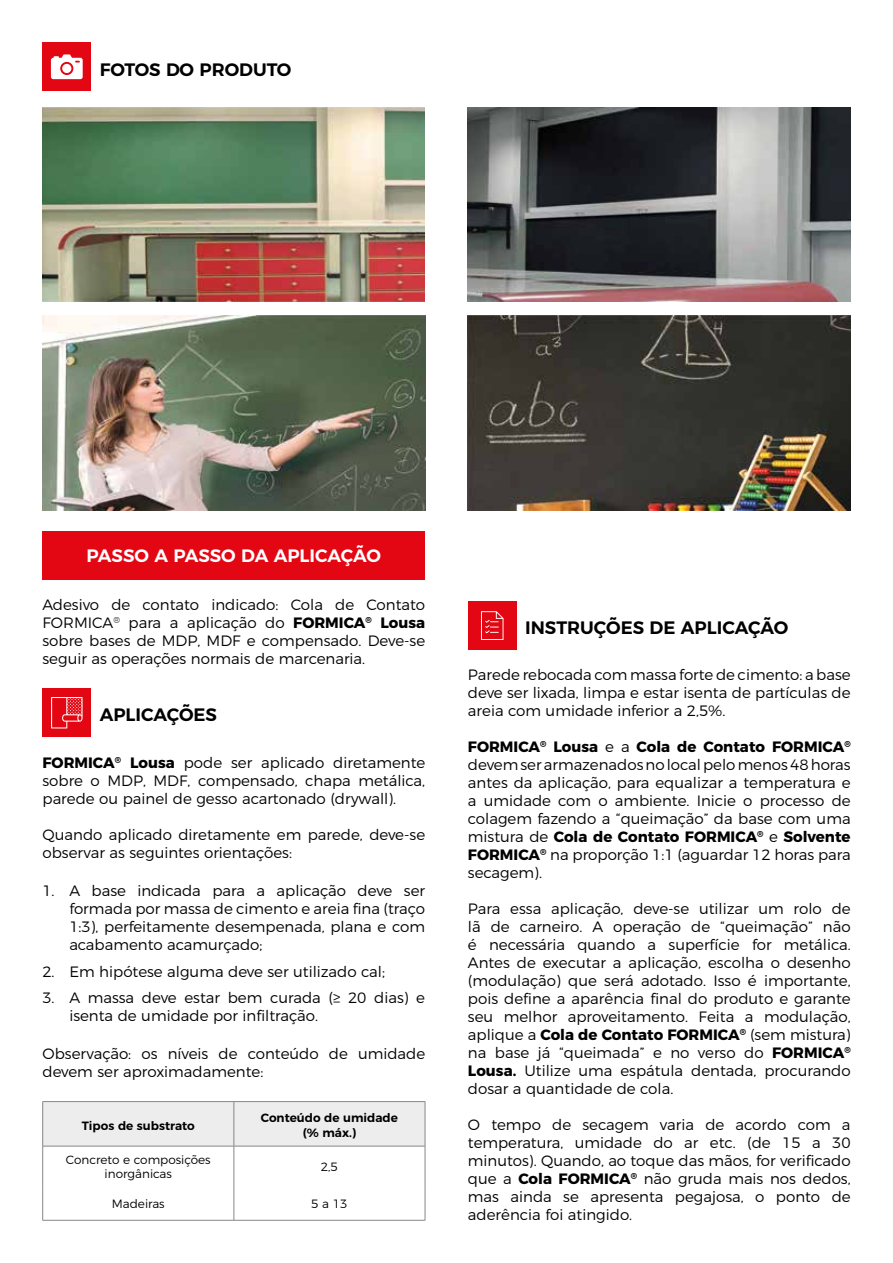
<style>
.page{position:relative;width:893px;height:1263px;background:#fff}
.page>*{position:absolute;margin:0;border:0;box-sizing:border-box;transform-origin:0 0}
.t1{font:600 18px "Montserrat";color:#000}
.t2{font:600 18px "Montserrat";letter-spacing:-.005em;color:#fff}
.t3{font:300 15px/18px "Montserrat";color:#000;text-align:justify}
.t4{font:300 12px/14.4px "Montserrat";color:#000;text-align:center}
.t5{font:600 12px/14.4px "Montserrat";color:#000;text-align:center}
.s1{font-weight:700}
</style>
<div class="page">
<div style="left:43px;top:43px;width:48px;height:48px;background:#e30613"></div>
<svg style="left:51px;top:54px;width:32px;height:25px"></svg>
<div style="left:62px;top:64px;width:9px;height:9px;background:#fff;border-radius:50%"></div>
<img style="left:42px;top:107px;width:383px;height:195px">
<img style="left:468px;top:107px;width:382px;height:195px">
<img style="left:43px;top:316px;width:382px;height:194px">
<img style="left:468px;top:316px;width:383px;height:194px">
<div style="left:42px;top:531px;width:383px;height:48px;background:#e30613"></div>
<div style="left:43px;top:1102px;width:382px;height:44px;background:#ededed"></div>
<hr style="left:43px;top:1101px;width:191px;height:1px;background:#878787">
<hr style="left:42px;top:1102px;width:1px;height:44px;background:#878787">
<hr style="left:234px;top:1101px;width:191px;height:1px;background:#878787">
<hr style="left:234px;top:1102px;width:1px;height:44px;background:#878787">
<hr style="left:425px;top:1102px;width:1px;height:44px;background:#878787">
<hr style="left:42px;top:1146px;width:1px;height:38px;background:#878787">
<hr style="left:234px;top:1146px;width:1px;height:38px;background:#878787">
<hr style="left:425px;top:1146px;width:1px;height:38px;background:#878787">
<hr style="left:42px;top:1184px;width:1px;height:36px;background:#878787">
<hr style="left:234px;top:1184px;width:1px;height:36px;background:#878787">
<hr style="left:425px;top:1184px;width:1px;height:36px;background:#878787">
<hr style="left:43px;top:1220px;width:191px;height:1px;background:#878787">
<hr style="left:234px;top:1220px;width:191px;height:1px;background:#878787">
<hr style="left:43px;top:1146px;width:191px;height:1px;background:#878787">
<hr style="left:234px;top:1146px;width:191px;height:1px;background:#878787">
<div style="left:468px;top:601px;width:48px;height:49px;background:#e30613"></div>
<svg style="left:481px;top:611px;width:22px;height:29px"></svg>
<div style="left:43px;top:688px;width:48px;height:49px;background:#e30613"></div>
<svg style="left:51px;top:697px;width:32px;height:31px"></svg>
<p class="t1" style="left:100px;top:54px;width:193px">FOTOS DO PRODUTO</p>
<p class="t2" style="left:87px;top:541px;width:296px">PASSO A PASSO DA APLICAÇÃO</p>
<p class="t3" style="left:43px;top:594px;width:384px">Adesivo de contato indicado: Cola de Contato FORMICA<sup>®</sup> para a aplicação do <span class="s1">FORMICA</span><sup>®</sup> <span class="s1">Lousa </span>sobre bases de MDP, MDF e compensado. Deve-se seguir as operações normais de marcenaria.</p>
<p class="t1" style="left:100px;top:700px;width:119px">APLICAÇÕES</p>
<p class="t3" style="left:43px;top:752px;width:384px"><span class="s1">FORMICA</span><sup>®</sup> <span class="s1">Lousa</span> pode ser aplicado diretamente sobre o MDP, MDF, compensado, chapa metálica, parede ou painel de gesso acartonado (drywall).</p>
<p class="t3" style="left:43px;top:824px;width:384px">Quando aplicado diretamente em parede, deve-se observar as seguintes orientações:</p>
<p class="t3" style="left:69px;top:880px;width:357px;text-indent:-27px">1. A base indicada para a aplicação deve ser formada por massa de cimento e areia fina (traço 1:3), perfeitamente desempenada, plana e com acabamento acamurçado;</p>
<p class="t3" style="left:42px;top:961px;width:344px">2. Em hipótese alguma deve ser utilizado cal;</p>
<p class="t3" style="left:69px;top:987px;width:357px;text-indent:-27px">3. A massa deve estar bem curada (≥ 20 dias) e isenta de umidade por infiltração.</p>
<p class="t3" style="left:43px;top:1044px;width:384px">Observação: os níveis de conteúdo de umidade devem ser aproximadamente:</p>
<p class="t5" style="left:82px;top:1117px;width:115px">Tipos de substrato</p>
<p class="t5" style="left:261px;top:1110px;width:139px">Conteúdo de umidade (% máx.)</p>
<p class="t4" style="left:66px;top:1151px;width:146px">Concreto e composições inorgânicas</p>
<p class="t4" style="left:321px;top:1158px;width:19px">2,5</p>
<p class="t4" style="left:112px;top:1195px;width:54px">Madeiras</p>
<p class="t4" style="left:311px;top:1195px;width:38px">5 a 13</p>
<p class="t1" style="left:525px;top:613px;width:265px">INSTRUÇÕES DE APLICAÇÃO</p>
<p class="t3" style="left:468px;top:665px;width:384px">Parede rebocada com massa forte de cimento: a base deve ser lixada, limpa e estar isenta de partículas de areia com umidade inferior a 2,5%.</p>
<p class="t3" style="left:468px;top:737px;width:384px"><span class="s1">FORMICA</span><sup>®</sup> <span class="s1">Lousa</span> e a <span class="s1">Cola de Contato FORMICA</span><sup>® </sup>devem ser armazenados no local pelo menos 48 horas antes da aplicação, para equalizar a temperatura e a umidade com o ambiente. Inicie o processo de colagem fazendo a “queimação” da base com uma mistura de <span class="s1">Cola de Contato FORMICA</span><sup>®</sup> e <span class="s1">Solvente FORMICA</span><sup>®</sup> na proporção 1:1 (aguardar 12 horas para secagem).</p>
<p class="t3" style="left:468px;top:899px;width:384px">Para essa aplicação, deve-se utilizar um rolo de lã de carneiro. A operação de “queimação” não é necessária quando a superfície for metálica.<br>Antes de executar a aplicação, escolha o desenho (modulação) que será adotado. Isso é importante, pois define a aparência final do produto e garante seu melhor aproveitamento. Feita a modulação, aplique a <span class="s1">Cola de Contato FORMICA</span><sup>®</sup> (sem mistura) na base já “queimada” e no verso do <span class="s1">FORMICA</span><sup>® </sup><span class="s1">Lousa.</span> Utilize uma espátula dentada, procurando dosar a quantidade de cola.</p>
<p class="t3" style="left:468px;top:1115px;width:384px">O tempo de secagem varia de acordo com a temperatura, umidade do ar etc. (de 15 a 30 minutos). Quando, ao toque das mãos, for verificado que a <span class="s1">Cola FORMICA</span><sup>®</sup> não gruda mais nos dedos, mas ainda se apresenta pegajosa, o ponto de aderência foi atingido.</p>
</div>
